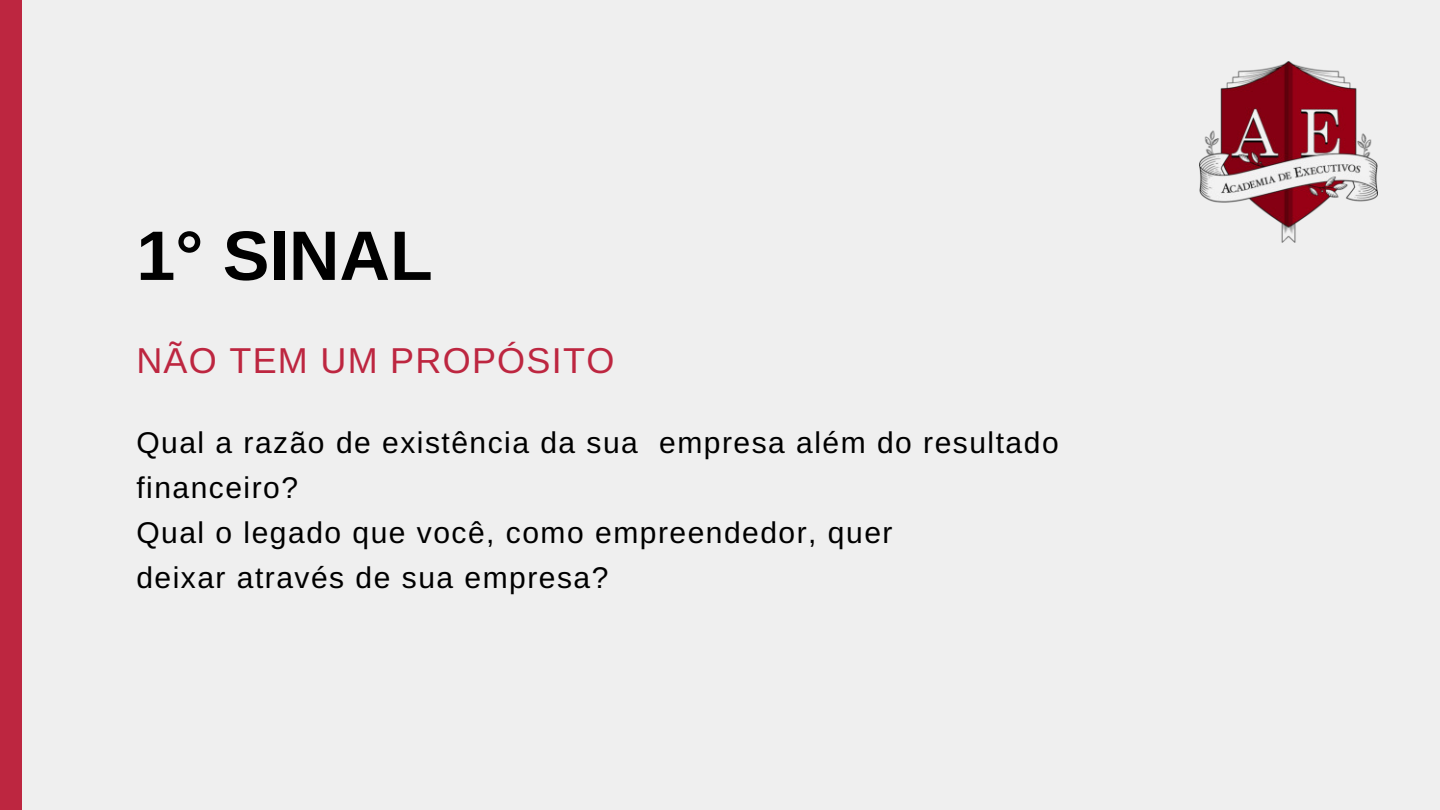
<style>
.page{position:relative;width:1440px;height:810px;background:#efefef}
.page>*{position:absolute;margin:0;border:0;box-sizing:border-box;transform-origin:0 0}
.t1{font:700 70px "Arimo";color:#000}
.t2{font:36px "Arimo";letter-spacing:.035em;color:#bd2640}
.t3{font:30px/45px "Arimo";letter-spacing:.05em;color:#000}
</style>
<div class="page">
<img style="left:1199px;top:61px;width:179px;height:182px">
<div style="left:0;top:0;width:21px;height:810px;background:#bd2640"></div>
<h1 class="t1" style="left:136px;top:217px;width:298px">1° SINAL</h1>
<p class="t2" style="left:136px;top:342px;width:479px">NÃO TEM UM PROPÓSITO</p>
<p class="t3" style="left:136px;top:421px;width:924px">Qual a razão de existência da sua empresa além do resultado financeiro?<br>Qual o legado que você, como empreendedor, quer<br>deixar através de sua empresa?</p>
</div>
